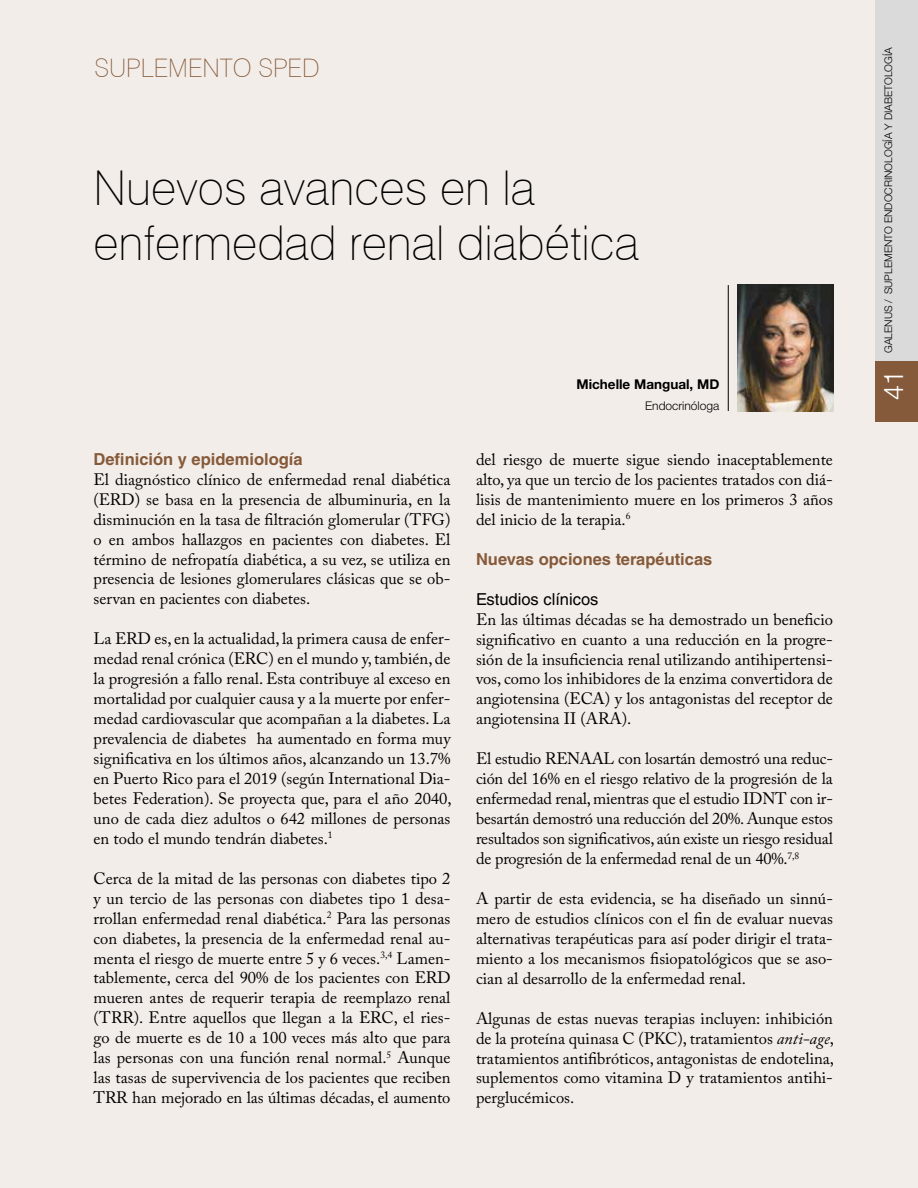
<style>
.page{position:relative;width:918px;height:1188px;background:#f3ede9}
.page>*{position:absolute;margin:0;border:0;box-sizing:border-box;transform-origin:0 0}
.t1{font:100 48px/55.5px "Swiss 721 BT";color:#000}
.t2{font:300 27px "Helvetica Neue";color:#fff}
.t3{font:100 25.5px "Swiss 721 BT";color:#855a3a}
.t4{font:16.5px/20px "Adobe Caslon Pro";color:#000;text-align:justify}
.t5{font:700 16.5px "Helvetica LT Std";color:#855a3a}
.t6{font:16.5px "Helvetica LT Std";color:#000}
.t7{font:700 13.5px "Helvetica Neue LT Std";color:#000}
.t8{font:300 12px "Helvetica Neue";color:#000}
.t9{font:300 10.5px "Helvetica Neue";color:#000}
.s1{font-style:italic}
</style>
<div class="page">
<hr style="left:728px;top:285px;width:1px;height:126px;background:#000">
<img style="left:737px;top:285px;width:97px;height:126px">
<div style="left:875px;top:0;width:43px;height:412px;background:#dadada"></div>
<div style="left:875px;top:361px;width:43px;height:61px;background:#855a3a"></div>
<h3 class="t3" style="left:94px;top:52px;width:227px">SUPLEMENTO SPED</h3>
<h1 class="t1" style="left:94px;top:160px;width:547px">Nuevos avances en la enfermedad renal diabética</h1>
<p class="t5" style="left:94px;top:449px;width:211px">Definición y epidemiología</p>
<p class="t4" style="left:94px;top:469px;width:358px">El diagnóstico clínico de enfermedad renal diabética (ERD) se basa en la presencia de albuminuria, en la disminución en la tasa de filtración glomerular (TFG) o en ambos hallazgos en pacientes con diabetes. El término de nefropatía diabética, a su vez, se utiliza en presencia de lesiones glomerulares clásicas que se ob&shy;servan en pacientes con diabetes.</p>
<p class="t4" style="left:94px;top:629px;width:360px">La ERD es, en la actualidad, la primera causa de enfer&shy;medad renal crónica (ERC) en el mundo y, también, de la progresión a fallo renal. Esta contribuye al exceso en mortalidad por cualquier causa y a la muerte por enfer&shy;medad cardiovascular que acompañan a la diabetes. La prevalencia de diabetes ha aumentado en forma muy significativa en los últimos años, alcanzando un 13.7% en Puerto Rico para el 2019 (según International Dia&shy;betes Federation). Se proyecta que, para el año 2040, uno de cada diez adultos o 642 millones de personas en todo el mundo tendrán diabetes.<sup>1</sup></p>
<p class="t4" style="left:94px;top:868px;width:359px">Cerca de la mitad de las personas con diabetes tipo 2 y un tercio de las personas con diabetes tipo 1 desa&shy;rrollan enfermedad renal diabética.<sup>2</sup> Para las personas con diabetes, la presencia de la enfermedad renal au&shy;menta el riesgo de muerte entre 5 y 6 veces.<sup>3,4</sup> Lamen&shy;tablemente, cerca del 90% de los pacientes con ERD mueren antes de requerir terapia de reemplazo renal (TRR). Entre aquellos que llegan a la ERC, el ries&shy;go de muerte es de 10 a 100 veces más alto que para las personas con una función renal normal.<sup>5</sup> Aunque las tasas de supervivencia de los pacientes que reciben TRR han mejorado en las últimas décadas, el aumento</p>
<p class="t7" style="left:576px;top:376px;width:144px">Michelle Mangual, MD</p>
<p class="t8" style="left:645px;top:398px;width:76px">Endocrinóloga</p>
<p class="t4" style="left:476px;top:449px;width:358px">del riesgo de muerte sigue siendo inaceptablemente alto, ya que un tercio de los pacientes tratados con diá&shy;lisis de mantenimiento muere en los primeros 3 años del inicio de la terapia.<sup>6</sup></p>
<p class="t5" style="left:476px;top:549px;width:238px">Nuevas opciones terapéuticas</p>
<p class="t6" style="left:476px;top:589px;width:124px">Estudios clínicos</p>
<p class="t4" style="left:476px;top:609px;width:358px">En las últimas décadas se ha demostrado un beneficio significativo en cuanto a una reducción en la progre&shy;sión de la insuficiencia renal utilizando antihipertensi&shy;vos, como los inhibidores de la enzima convertidora de angiotensina (ECA) y los antagonistas del receptor de angiotensina II (ARA).</p>
<p class="t4" style="left:476px;top:749px;width:358px">El estudio RENAAL con losartán demostró una reduc&shy;ción del 16% en el riesgo relativo de la progresión de la enfermedad renal, mientras que el estudio IDNT con ir&shy;besartán demostró una reducción del 20%. Aunque estos resultados son significativos, aún existe un riesgo residual de progresión de la enfermedad renal de un 40%.<sup>7,8</sup></p>
<p class="t4" style="left:476px;top:888px;width:358px">A partir de esta evidencia, se ha diseñado un sinnú&shy;mero de estudios clínicos con el fin de evaluar nuevas alternativas terapéuticas para así poder dirigir el trata&shy;miento a los mecanismos fisiopatológicos que se aso&shy;cian al desarrollo de la enfermedad renal.</p>
<p class="t4" style="left:476px;top:1008px;width:360px">Algunas de estas nuevas terapias incluyen: inhibición de la proteína quinasa C (PKC), tratamientos <span class="s1">anti-age</span>, tratamientos antifibróticos, antagonistas de endotelina, suplementos como vitamina D y tratamientos antihi&shy;perglucémicos.</p>
<p class="t9" style="left:882px;top:353px;width:307px;rotate:-90deg">GALENUS / SUPLEMENTO ENDOCRINOLOGÍA Y DIABETOLOGÍA</p>
<h2 class="t2" style="left:877px;top:400px;width:32px;rotate:-90deg">41</h2>
</div>
